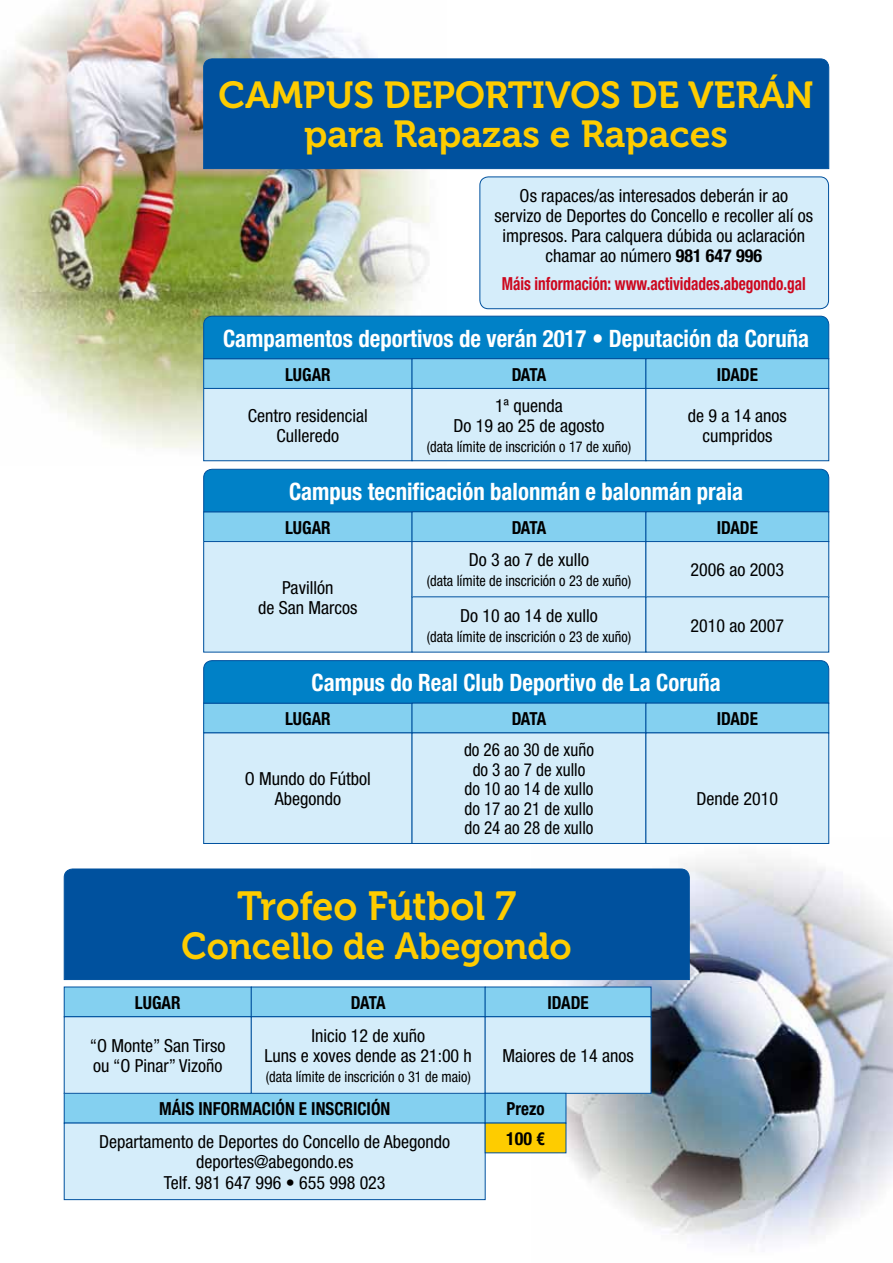
<style>
.page{position:relative;width:893px;height:1263px;background:#fff}
.page>*{position:absolute;margin:0;border:0;box-sizing:border-box;transform-origin:0 0}
.t1{font:40.5px "Museo 700";letter-spacing:-.005em;color:#fecc00;scale:.95 1}
.t2{font:37.5px/39px "Museo 700";color:#fecc00;text-align:center}
.t3{font:37.5px "Museo 700";color:#fecc00;scale:.95 1}
.t4{font:700 condensed 24px "Helvetica Neue";color:#fff;scale:.95 1}
.t5{font:condensed 18px/20.1px "Helvetica Neue";color:#000;text-align:center}
.t6{font:700 condensed 18px/29.7px "Helvetica Neue";color:#000;scale:.95 1}
.t7{font:condensed 18px/19.5px "Helvetica Neue";color:#000;text-align:center;scale:.95 1}
.t8{font:700 condensed 18px "Helvetica Neue";color:#cd071e;scale:.85 1}
.t9{font:condensed 15px "Helvetica Neue";color:#000;scale:.95 1}
.s1{font-weight:700}
</style>
<div class="page">
<img style="left:531px;top:838px;width:362px;height:406px">
<img style="left:0;top:0;width:446px;height:462px">
<div style="left:203px;top:58px;width:627px;height:111px;background:#00519e"></div>
<div style="left:64px;top:987px;width:187px;height:30px;background:#84d0f0"></div>
<div style="left:64px;top:1093px;width:421px;height:30px;background:#84d0f0"></div>
<div style="left:64px;top:1093px;width:422px;height:30px;border:1px solid #00519e"></div>
<div style="left:63px;top:868px;width:627px;height:112px;background:#00519e"></div>
<div style="left:251px;top:987px;width:234px;height:30px;background:#84d0f0"></div>
<div style="left:485px;top:987px;width:166px;height:30px;background:#84d0f0"></div>
<div style="left:64px;top:1017px;width:187px;height:76px;background:#d5edfa"></div>
<div style="left:64px;top:1016px;width:188px;height:78px;border:1px solid #00519e"></div>
<div style="left:64px;top:1123px;width:421px;height:76px;background:#d5edfa"></div>
<div style="left:64px;top:1123px;width:422px;height:77px;border:1px solid #00519e"></div>
<div style="left:251px;top:1017px;width:234px;height:76px;background:#d5edfa"></div>
<div style="left:251px;top:1016px;width:235px;height:78px;border:1px solid #00519e"></div>
<div style="left:485px;top:1017px;width:166px;height:76px;background:#d5edfa"></div>
<div style="left:485px;top:1016px;width:166px;height:78px;border:1px solid #00519e"></div>
<div style="left:485px;top:1093px;width:81px;height:30px;background:#84d0f0"></div>
<div style="left:485px;top:1093px;width:81px;height:30px;border:1px solid #00519e"></div>
<div style="left:485px;top:1123px;width:81px;height:30px;background:#fecc00"></div>
<div style="left:204px;top:359px;width:208px;height:29px;background:#84d0f0"></div>
<div style="left:203px;top:358px;width:209px;height:31px;border:1px solid #00519e"></div>
<div style="left:203px;top:315px;width:627px;height:45px;background:#0081c7"></div>
<div style="left:412px;top:359px;width:234px;height:29px;background:#84d0f0"></div>
<div style="left:412px;top:358px;width:234px;height:31px;border:1px solid #00519e"></div>
<div style="left:646px;top:359px;width:183px;height:29px;background:#84d0f0"></div>
<div style="left:645px;top:358px;width:184px;height:31px;border:1px solid #00519e"></div>
<div style="left:204px;top:388px;width:208px;height:73px;background:#d5edfa"></div>
<div style="left:203px;top:388px;width:209px;height:73px;border:1px solid #00519e"></div>
<div style="left:412px;top:388px;width:234px;height:73px;background:#d5edfa"></div>
<div style="left:412px;top:388px;width:234px;height:73px;border:1px solid #00519e"></div>
<div style="left:646px;top:388px;width:183px;height:73px;background:#d5edfa"></div>
<div style="left:645px;top:388px;width:184px;height:73px;border:1px solid #00519e"></div>
<div style="left:204px;top:703px;width:208px;height:30px;background:#84d0f0"></div>
<div style="left:203px;top:660px;width:627px;height:44px;background:#0081c7"></div>
<div style="left:412px;top:703px;width:234px;height:30px;background:#84d0f0"></div>
<div style="left:412px;top:703px;width:234px;height:30px;border:1px solid #00519e"></div>
<div style="left:646px;top:703px;width:183px;height:30px;background:#84d0f0"></div>
<div style="left:645px;top:703px;width:184px;height:30px;border:1px solid #00519e"></div>
<div style="left:204px;top:733px;width:208px;height:110px;background:#d5edfa"></div>
<div style="left:203px;top:732px;width:209px;height:112px;border:1px solid #00519e"></div>
<div style="left:412px;top:733px;width:234px;height:110px;background:#d5edfa"></div>
<div style="left:412px;top:732px;width:234px;height:112px;border:1px solid #00519e"></div>
<div style="left:646px;top:733px;width:183px;height:110px;background:#d5edfa"></div>
<div style="left:645px;top:732px;width:184px;height:112px;border:1px solid #00519e"></div>
<div style="left:204px;top:512px;width:208px;height:29px;background:#84d0f0"></div>
<div style="left:203px;top:511px;width:209px;height:31px;border:1px solid #00519e"></div>
<div style="left:203px;top:468px;width:627px;height:45px;background:#0081c7"></div>
<div style="left:412px;top:512px;width:234px;height:29px;background:#84d0f0"></div>
<div style="left:412px;top:511px;width:234px;height:31px;border:1px solid #00519e"></div>
<div style="left:646px;top:512px;width:183px;height:29px;background:#84d0f0"></div>
<div style="left:645px;top:511px;width:184px;height:31px;border:1px solid #00519e"></div>
<div style="left:204px;top:541px;width:208px;height:111px;background:#d5edfa"></div>
<div style="left:203px;top:541px;width:209px;height:111px;border:1px solid #00519e"></div>
<div style="left:412px;top:541px;width:234px;height:56px;background:#d5edfa"></div>
<div style="left:412px;top:541px;width:234px;height:56px;border:1px solid #00519e"></div>
<div style="left:412px;top:597px;width:234px;height:55px;background:#d5edfa"></div>
<div style="left:646px;top:541px;width:183px;height:56px;background:#d5edfa"></div>
<div style="left:645px;top:541px;width:184px;height:56px;border:1px solid #00519e"></div>
<div style="left:646px;top:597px;width:183px;height:55px;background:#d5edfa"></div>
<div style="left:480px;top:177px;width:348px;height:132px;background:#d5edfa;border-radius:9px"></div>
<div style="left:479px;top:176px;width:350px;height:133px;border:1px solid #00519e;border-radius:9px"></div>
<h2 class="t2" style="left:218px;top:76px;width:597px">CAMPUS DEPORTIVOS DE VERÁN para Rapazas e Rapaces</h2>
<p class="t5" style="left:494px;top:185px;width:320px">Os rapaces/as interesados deberán ir ao servizo de Deportes do Concello e recoller alí os impresos. Para calquera dúbida ou aclaración chamar ao número <span class="s1">981 647 996</span></p>
<p class="t8" style="left:502px;top:273px;width:359px">Máis información: www.actividades.abegondo.gal</p>
<h3 class="t4" style="left:223px;top:324px;width:619px">Campamentos deportivos de verán 2017 • Deputación da Coruña</h3>
<p class="t6" style="left:512px;top:359px;width:38px">DATA</p>
<p class="t6" style="left:717px;top:359px;width:45px">IDADE</p>
<p class="t5" style="left:248px;top:405px;width:121px">Centro residencial<br>Culleredo</p>
<p class="t5" style="left:453px;top:395px;width:152px">1ª quenda<br>Do 19 ao 25 de agosto</p>
<p class="t9" style="left:427px;top:438px;width:217px">(data límite de inscrición o 17 de xuño)</p>
<p class="t6" style="left:285px;top:359px;width:50px">LUGAR</p>
<p class="t5" style="left:688px;top:405px;width:101px">de 9 a 14 anos cumpridos</p>
<h3 class="t4" style="left:289px;top:477px;width:480px">Campus tecnificación balonmán e balonmán praia</h3>
<p class="t6" style="left:512px;top:512px;width:38px">DATA</p>
<p class="t6" style="left:717px;top:512px;width:45px">IDADE</p>
<p class="t6" style="left:285px;top:512px;width:50px">LUGAR</p>
<p class="t5" style="left:258px;top:577px;width:101px">Pavillón<br>de San Marcos</p>
<p class="t5" style="left:469px;top:550px;width:122px">Do 3 ao 7 de xullo</p>
<p class="t9" style="left:427px;top:572px;width:217px">(data límite de inscrición o 23 de xuño)</p>
<p class="t5" style="left:460px;top:605px;width:139px">Do 10 ao 14 de xullo</p>
<p class="t9" style="left:427px;top:628px;width:217px">(data límite de inscrición o 23 de xuño)</p>
<p class="t5" style="left:690px;top:560px;width:95px">2006 ao 2003</p>
<p class="t5" style="left:690px;top:615px;width:95px">2010 ao 2007</p>
<h3 class="t4" style="left:312px;top:668px;width:432px">Campus do Real Club Deportivo de La Coruña</h3>
<p class="t6" style="left:512px;top:703px;width:38px">DATA</p>
<p class="t6" style="left:717px;top:703px;width:45px">IDADE</p>
<p class="t6" style="left:285px;top:703px;width:50px">LUGAR</p>
<p class="t5" style="left:245px;top:769px;width:127px">O Mundo do Fútbol<br>Abegondo</p>
<p class="t7" style="left:464px;top:740px;width:138px">do 26 ao 30 de xuño do 3 ao 7 de xullo do 10 ao 14 de xullo do 17 ao 21 de xullo do 24 ao 28 de xullo</p>
<h1 class="t1" style="left:237px;top:883px;width:295px">Trofeo Fútbol 7</h1>
<h2 class="t3" style="left:181px;top:925px;width:412px">Concello de Abegondo</h2>
<p class="t6" style="left:351px;top:987px;width:38px">DATA</p>
<p class="t6" style="left:547px;top:987px;width:45px">IDADE</p>
<p class="t5" style="left:90px;top:1035px;width:137px;text-align:left">“O Monte” San Tirso ou “O Pinar” Vizoño</p>
<p class="t6" style="left:135px;top:987px;width:50px">LUGAR</p>
<p class="t5" style="left:265px;top:1025px;width:209px">Inicio 12 de xuño<br>Luns e xoves dende as 21:00 h</p>
<p class="t9" style="left:266px;top:1068px;width:217px">(data límite de inscrición o 31 de maio)</p>
<p class="t5" style="left:502px;top:1045px;width:133px">Maiores de 14 anos</p>
<p class="t6" style="left:506px;top:1094px;width:42px">Prezo<br>100 €</p>
<p class="t6" style="left:159px;top:1094px;width:245px">MÁIS INFORMACIÓN E INSCRICIÓN</p>
<p class="t5" style="left:99px;top:1132px;width:353px">Departamento de Deportes do Concello de Abegondo deportes@abegondo.es<br>Telf. 981 647 996 • 655 998 023</p>
<p class="t5" style="left:697px;top:789px;width:83px">Dende 2010</p>
</div>
